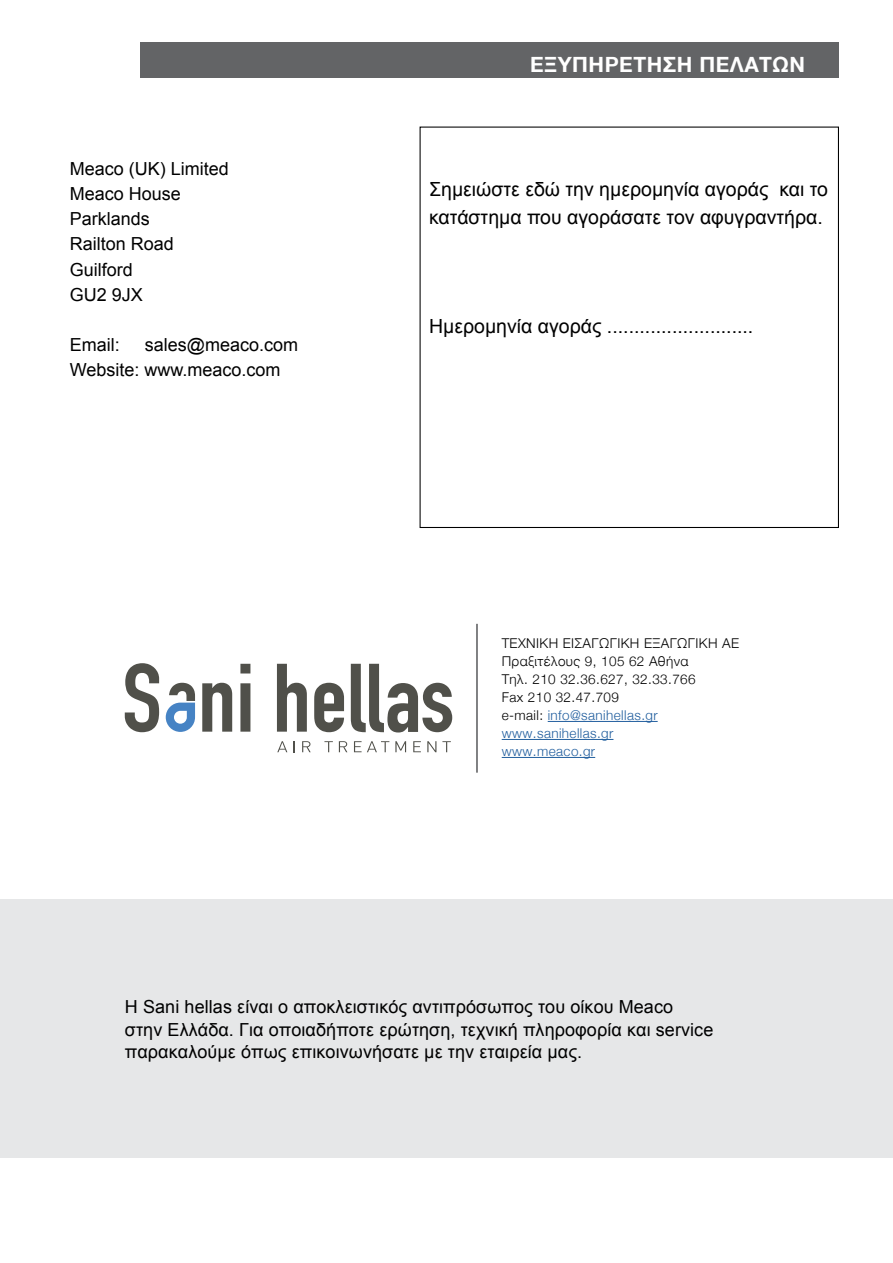
<style>
.page{position:relative;width:893px;height:1263px;background:#fff}
.page>*{position:absolute;margin:0;border:0;box-sizing:border-box;transform-origin:0 0}
.t1{font:700 21px "Helvetica Neue";letter-spacing:.025em;color:#fff}
.t2{font:19.5px/27.3px "Arial";color:#000}
.t3{font:18px/25.2px "Arial";letter-spacing:.005em;color:#000}
.t4{font:300 13.5px/18px "Helvetica Neue";letter-spacing:.03em;color:#000}
.s1{color:#215e9e}
</style>
<div class="page">
<div style="left:0;top:899px;width:893px;height:259px;background:#e6e7e8"></div>
<svg style="left:277px;top:741px;width:10px;height:11px"></svg>
<svg style="left:302px;top:741px;width:9px;height:11px"></svg>
<svg style="left:324px;top:741px;width:9px;height:11px"></svg>
<svg style="left:339px;top:741px;width:8px;height:11px"></svg>
<svg style="left:354px;top:741px;width:35px;height:11px"></svg>
<svg style="left:395px;top:741px;width:11px;height:11px"></svg>
<svg style="left:413px;top:741px;width:8px;height:11px"></svg>
<svg style="left:427px;top:741px;width:9px;height:11px"></svg>
<svg style="left:442px;top:741px;width:9px;height:11px"></svg>
<svg style="left:125px;top:663px;width:34px;height:69px"></svg>
<svg style="left:202px;top:683px;width:30px;height:49px"></svg>
<svg style="left:240px;top:664px;width:10px;height:68px"></svg>
<svg style="left:277px;top:664px;width:30px;height:68px"></svg>
<svg style="left:314px;top:683px;width:30px;height:49px"></svg>
<svg style="left:351px;top:664px;width:101px;height:68px"></svg>
<svg style="left:166px;top:683px;width:29px;height:49px"></svg>
<hr style="left:476px;top:624px;width:2px;height:149px;background:#58595b">
<hr style="left:548px;top:721px;width:110px;height:1px;background:#215e9e">
<hr style="left:502px;top:739px;width:111px;height:1px;background:#215e9e">
<hr style="left:502px;top:757px;width:93px;height:1px;background:#215e9e">
<div style="left:140px;top:43px;width:699px;height:35px;background:#636466"></div>
<p class="t3" style="left:70px;top:156px;width:161px">Meaco (UK) Limited<br>Meaco House<br>Parklands<br>Railton Road<br>Guilford<br>GU2 9JX</p>
<p class="t3" style="left:70px;top:332px;width:52px">Email:</p>
<p class="t3" style="left:70px;top:332px;width:230px;text-indent:75px">sales@meaco.com<br>Website: www.meaco.com</p>
<p class="t1" style="left:530px;top:48px;width:276px">ΕΞΥΠΗΡΕΤΗΣΗ ΠΕΛΑΤΩΝ</p>
<p class="t2" style="left:429px;top:176px;width:400px">Σημειώστε εδώ την ημερομηνία αγοράς και το κατάστημα που αγοράσατε τον αφυγραντήρα.</p>
<p class="t2" style="left:429px;top:313px;width:326px">Ημερομηνία αγοράς ...........................</p>
<p class="t4" style="left:502px;top:633px;width:239px">ΤΕΧΝΙΚΗ ΕΙΣΑΓΩΓΙΚΗ ΕΞΑΓΩΓΙΚΗ ΑΕ<br>Πραξιτέλους 9, 105 62 Αθήνα<br>Τηλ. 210 32.36.627, 32.33.766<br>Fax 210 32.47.709<br>e-mail: <span class="s1">info@sanihellas.gr www.sanihellas.gr<br>www.meaco.gr</span></p>
<p class="t3" style="left:125px;top:995px;width:590px;line-height:22.5px">Η Sani hellas είναι ο αποκλειστικός αντιπρόσωπος του οίκου Meaco στην Ελλάδα. Για οποιαδήποτε ερώτηση, τεχνική πληροφορία και service παρακαλούμε όπως επικοινωνήσατε με την εταιρεία μας.</p>
</div>
